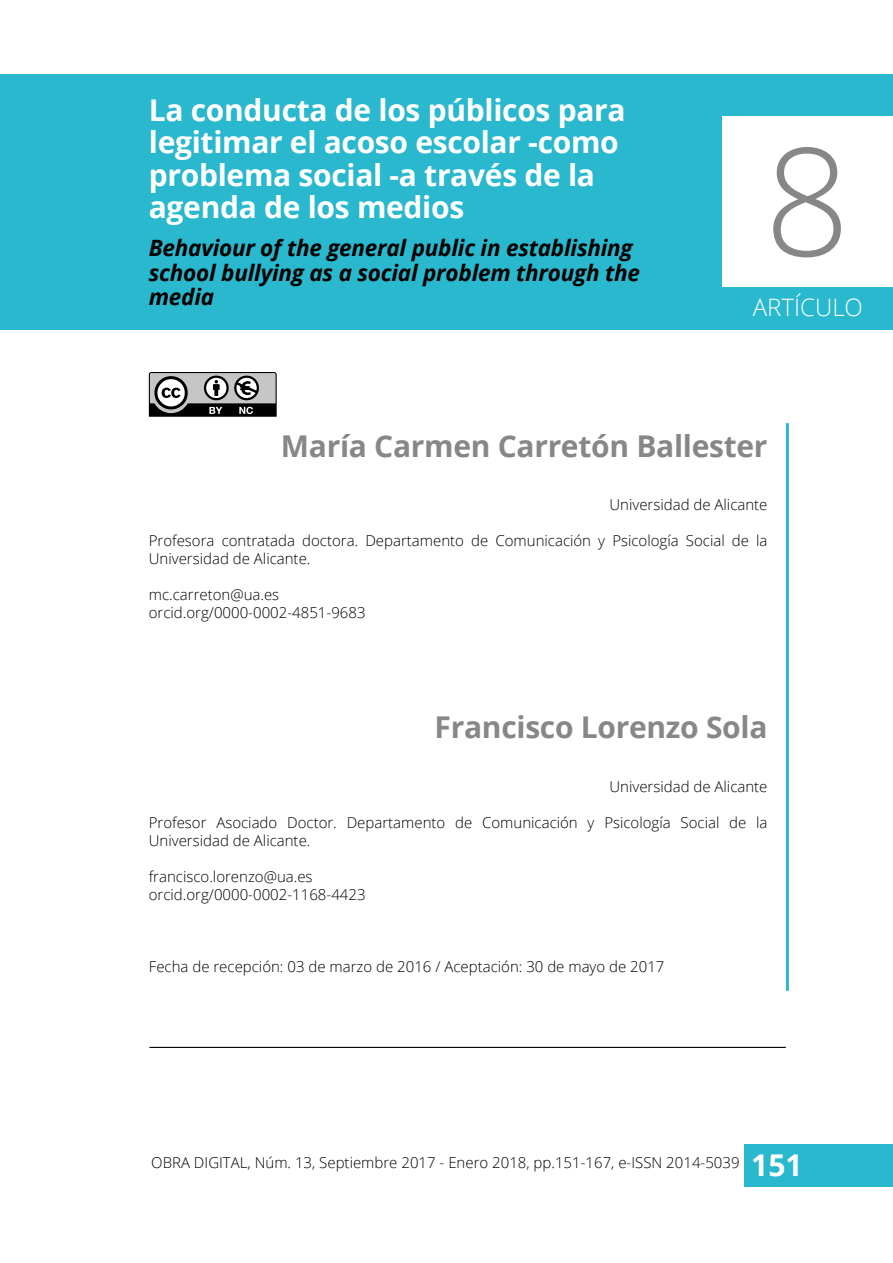
<style>
.page{position:relative;width:893px;height:1263px;background:#fff}
.page>*{position:absolute;margin:0;border:0;box-sizing:border-box;transform-origin:0 0}
.t1{font:300 150px "Open Sans";color:#878787}
.t2{font:700 30px/32.4px "Open Sans";letter-spacing:-.01em;color:#fff}
.t3{font:700 30px "Open Sans";letter-spacing:-.01em;color:#878787}
.t4{font:300 24px "Open Sans";color:#fff}
.t5{font:italic 700 22.5px/24.3px "Open Sans";letter-spacing:-.01em;color:#000}
.t6{font:300 15px/18px "Open Sans";color:#000}
</style>
<div class="page">
<div style="left:744px;top:1144px;width:149px;height:43px;background:#29b8ce"></div>
<div style="left:0;top:74px;width:893px;height:256px;background:#29b8ce"></div>
<div style="left:723px;top:117px;width:170px;height:170px;background:#fff"></div>
<svg style="left:149px;top:372px;width:128px;height:45px"></svg>
<hr style="left:786px;top:423px;width:3px;height:568px;background:#29b8ce">
<hr style="left:149px;top:1047px;width:637px;height:1px;background:#000">
<h2 class="t2" style="left:149px;top:93px;width:478px">La conducta de los públicos para legitimar el acoso escolar -como problema social -a través de la agenda de los medios</h2>
<h3 class="t5" style="left:149px;top:236px;width:493px">Behaviour of the general public in establishing school bullying as a social problem through the media</h3>
<h1 class="t1" style="left:764px;top:99px;width:87px">8</h1>
<h3 class="t4" style="left:753px;top:291px;width:112px">ARTÍCULO</h3>
<h2 class="t3" style="left:281px;top:425px;width:488px">María Carmen Carretón Ballester</h2>
<p class="t6" style="left:609px;top:495px;width:160px">Universidad de Alicante</p>
<p class="t6" style="left:149px;top:531px;width:620px">Profesora contratada doctora. Departamento de Comunicación y Psicología Social de la<br>Universidad de Alicante.</p>
<p class="t6" style="left:149px;top:585px;width:218px">mc.carreton@ua.es orcid.org/0000-0002-4851-9683</p>
<h2 class="t3" style="left:435px;top:706px;width:334px">Francisco Lorenzo Sola</h2>
<p class="t6" style="left:609px;top:777px;width:160px">Universidad de Alicante</p>
<p class="t6" style="left:149px;top:813px;width:620px">Profesor Asociado Doctor. Departamento de Comunicación y Psicología Social de la<br>Universidad de Alicante.</p>
<p class="t6" style="left:149px;top:867px;width:218px">francisco.lorenzo@ua.es orcid.org/0000-0002-1168-4423</p>
<p class="t6" style="left:149px;top:957px;width:517px">Fecha de recepción: 03 de marzo de 2016 / Aceptación: 30 de mayo de 2017</p>
<p class="t6" style="left:151px;top:1153px;width:590px">OBRA DIGITAL, Núm. 13, Septiembre 2017 - Enero 2018, pp.151-167, e-ISSN 2014-5039</p>
<h2 class="t2" style="left:751px;top:1148px;width:53px">151</h2>
</div>
